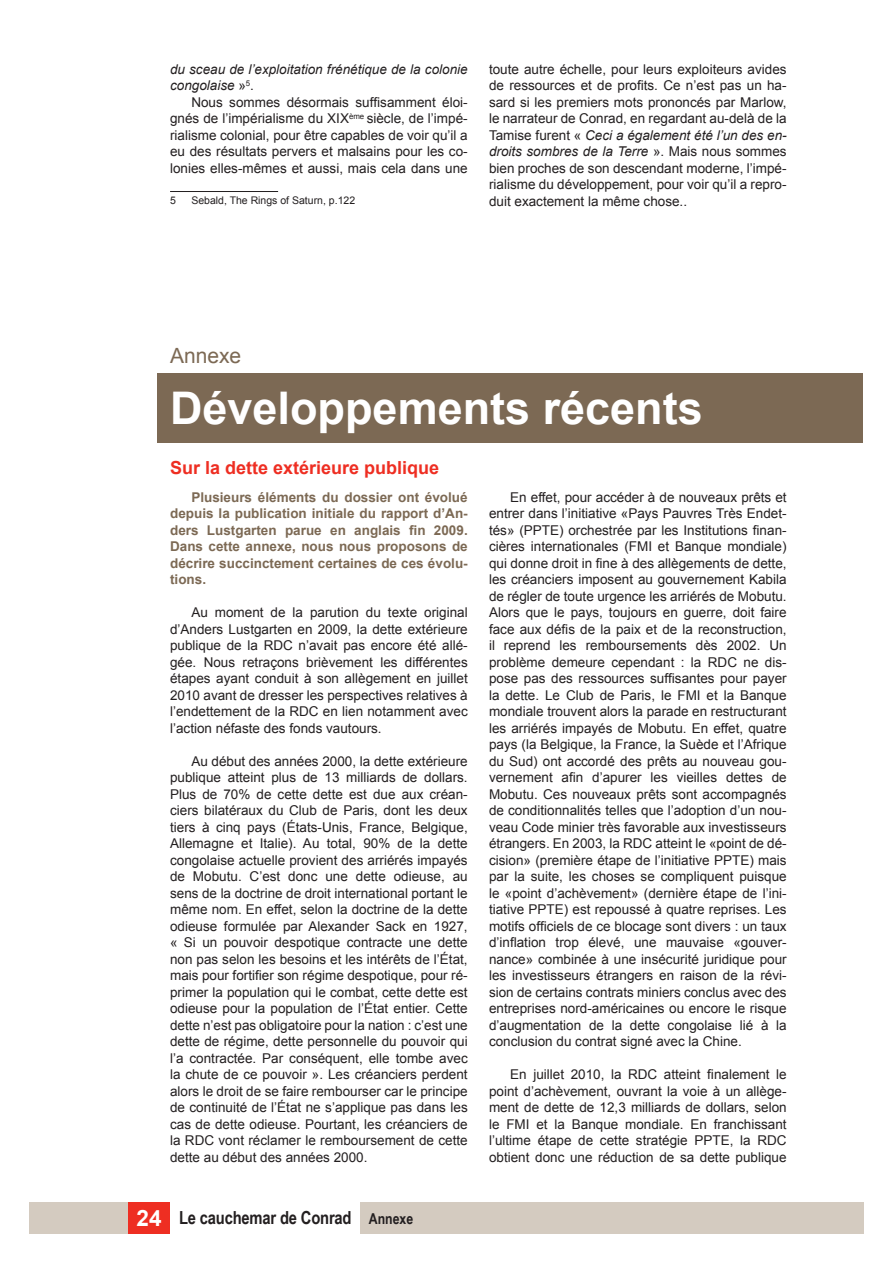
<style>
.page{position:relative;width:893px;height:1263px;background:#fff}
.page>*{position:absolute;margin:0;border:0;box-sizing:border-box;transform-origin:0 0}
.t1{font:700 45px "Arial";color:#fff}
.t2{font:21px "Arial";color:#7c6954}
.t3{font:700 18px "Arial Narrow";letter-spacing:-.01em;color:#231f20}
.Tekst_dossier{font:700 18px "Arial";color:#ee2e22}
.t4{font:700 15px "Arial Narrow";color:#231f20}
.Tekst_dossier-2{font:13.5px/16.5px "Arial";color:#231f20;text-align:justify}
.Voetnoot_dossier{font:13.5px/16.5px "Arial";color:#231f20;text-align:justify}
.Standaard{font:13.5px/16.5px "Arial";color:#231f20;text-align:justify}
.Tekst_dossier-3{font:700 13.5px/16.5px "Arial";color:#7c6954;text-align:justify}
.Voetnoot_dossier-2{font:italic 13.5px/16.5px "Arial";color:#231f20}
.Voetnoot_dossier-3{font:10.5px "Arial";color:#231f20}
.s1{font-style:normal}
.s2{font-style:italic}
.s3{font-family:"Arial";font-size:22.5px;color:#fff}
.s4{font-size:15px}
</style>
<div class="page">
<div style="left:30px;top:1202px;width:140px;height:31px;background:#d4cbc0"></div>
<div style="left:128px;top:1202px;width:42px;height:31px;background:#ee2e22"></div>
<div style="left:360px;top:1202px;width:503px;height:31px;background:#d4cbc0"></div>
<div style="left:157px;top:373px;width:706px;height:69px;background:#7c6954"></div>
<hr style="left:170px;top:191px;width:108px;height:1px;background:#231f20">
<p class="Voetnoot_dossier-2" style="left:170px;top:61px;width:299px">du sceau de l’exploitation frénétique de la colonie congolaise <span class="s1">»</span><sup>5</sup><span class="s1">.</span></p>
<p class="Standaard" style="left:170px;top:94px;width:299px;text-indent:21px">Nous sommes désormais suffisamment éloi&shy;gnés de l’impérialisme du XIX<sup>ème</sup> siècle, de l’impé&shy;rialisme colonial, pour être capables de voir qu’il a eu des résultats pervers et malsains pour les co&shy;lonies elles-mêmes et aussi, mais cela dans une</p>
<p class="Voetnoot_dossier-3" style="left:170px;top:195px;width:7px">5</p>
<p class="Voetnoot_dossier-3" style="left:191px;top:195px;width:165px">Sebald, The Rings of Saturn, p.122</p>
<p class="Voetnoot_dossier" style="left:489px;top:61px;width:299px">toute autre échelle, pour leurs exploiteurs avides de ressources et de profits. Ce n’est pas un ha&shy;sard si les premiers mots prononcés par Marlow, le narrateur de Conrad, en regardant au-delà de la Tamise furent « <span class="s2">Ceci a également été l’un des en&shy;droits sombres de la Terre</span> ». Mais nous sommes bien proches de son descendant moderne, l’impé&shy;rialisme du développement, pour voir qu’il a repro&shy;duit exactement la même chose..</p>
<p class="t2" style="left:170px;top:343px;width:73px">Annexe</p>
<p class="t1" style="left:170px;top:383px;width:534px">Développements récents</p>
<p class="Tekst_dossier" style="left:170px;top:457px;width:271px">Sur la dette extérieure publique</p>
<p class="Tekst_dossier-3" style="left:170px;top:489px;width:299px;text-indent:21px">Plusieurs éléments du dossier ont évolué depuis la publication initiale du rapport d’An&shy;ders Lustgarten parue en anglais fin 2009.<br>Dans cette annexe, nous nous proposons de décrire succinctement certaines de ces évolu&shy;tions.</p>
<p class="Tekst_dossier-2" style="left:170px;top:604px;width:299px;text-indent:21px">Au moment de la parution du texte original d’Anders Lustgarten en 2009, la dette extérieure publique de la RDC n’avait pas encore été allé&shy;gée. Nous retraçons brièvement les différentes étapes ayant conduit à son allègement en juillet 2010 avant de dresser les perspectives relatives à l’endettement de la RDC en lien notamment avec l’action néfaste des fonds vautours.</p>
<p class="Tekst_dossier-2" style="left:170px;top:753px;width:299px;text-indent:21px">Au début des années 2000, la dette extérieure publique atteint plus de 13 milliards de dollars.<br>Plus de 70% de cette dette est due aux créan&shy;ciers bilatéraux du Club de Paris, dont les deux tiers à cinq pays (États-Unis, France, Belgique, Allemagne et Italie). Au total, 90% de la dette congolaise actuelle provient des arriérés impayés de Mobutu. C’est donc une dette odieuse, au sens de la doctrine de droit international portant le même nom. En effet, selon la doctrine de la dette odieuse formulée par Alexander Sack en 1927, « Si un pouvoir despotique contracte une dette non pas selon les besoins et les intérêts de l’État, mais pour fortifier son régime despotique, pour ré&shy;primer la population qui le combat, cette dette est odieuse pour la population de l’État entier. Cette dette n’est pas obligatoire pour la nation : c’est une dette de régime, dette personnelle du pouvoir qui l’a contractée. Par conséquent, elle tombe avec la chute de ce pouvoir ». Les créanciers perdent alors le droit de se faire rembourser car le principe de continuité de l’État ne s’applique pas dans les cas de dette odieuse. Pourtant, les créanciers de la RDC vont réclamer le remboursement de cette dette au début des années 2000.</p>
<h3 class="t3" style="left:137px;top:1207px;width:284px"><span class="s3">24</span> Le cauchemar de Conrad <span class="s4">Inleiding</span></h3>
<p class="t4" style="left:369px;top:1209px;width:46px">Annexe</p>
<p class="Tekst_dossier-2" style="left:489px;top:488px;width:299px;text-indent:21px">En effet, pour accéder à de nouveaux prêts et entrer dans l’initiative «Pays Pauvres Très Endet&shy;tés» (PPTE) orchestrée par les Institutions finan&shy;cières internationales (FMI et Banque mondiale) qui donne droit in fine à des allègements de dette, les créanciers imposent au gouvernement Kabila de régler de toute urgence les arriérés de Mobutu.<br>Alors que le pays, toujours en guerre, doit faire face aux défis de la paix et de la reconstruction, il reprend les remboursements dès 2002. Un problème demeure cependant : la RDC ne dis&shy;pose pas des ressources suffisantes pour payer la dette. Le Club de Paris, le FMI et la Banque mondiale trouvent alors la parade en restructurant les arriérés impayés de Mobutu. En effet, quatre pays (la Belgique, la France, la Suède et l’Afrique du Sud) ont accordé des prêts au nouveau gou&shy;vernement afin d’apurer les vieilles dettes de Mobutu. Ces nouveaux prêts sont accompagnés de conditionnalités telles que l’adoption d’un nou&shy;veau Code minier très favorable aux investisseurs étrangers. En 2003, la RDC atteint le «point de dé&shy;cision» (première étape de l’initiative PPTE) mais par la suite, les choses se compliquent puisque le «point d’achèvement» (dernière étape de l’ini&shy;tiative PPTE) est repoussé à quatre reprises. Les motifs officiels de ce blocage sont divers : un taux d’inflation trop élevé, une mauvaise «gouver&shy;nance» combinée à une insécurité juridique pour les investisseurs étrangers en raison de la révi&shy;sion de certains contrats miniers conclus avec des entreprises nord-américaines ou encore le risque d’augmentation de la dette congolaise lié à la conclusion du contrat signé avec la Chine.</p>
<p class="Tekst_dossier-2" style="left:489px;top:1066px;width:299px;text-indent:21px">En juillet 2010, la RDC atteint finalement le point d’achèvement, ouvrant la voie à un allège&shy;ment de dette de 12,3 milliards de dollars, selon le FMI et la Banque mondiale. En franchissant l’ultime étape de cette stratégie PPTE, la RDC obtient donc une réduction de sa dette publique</p>
</div>
